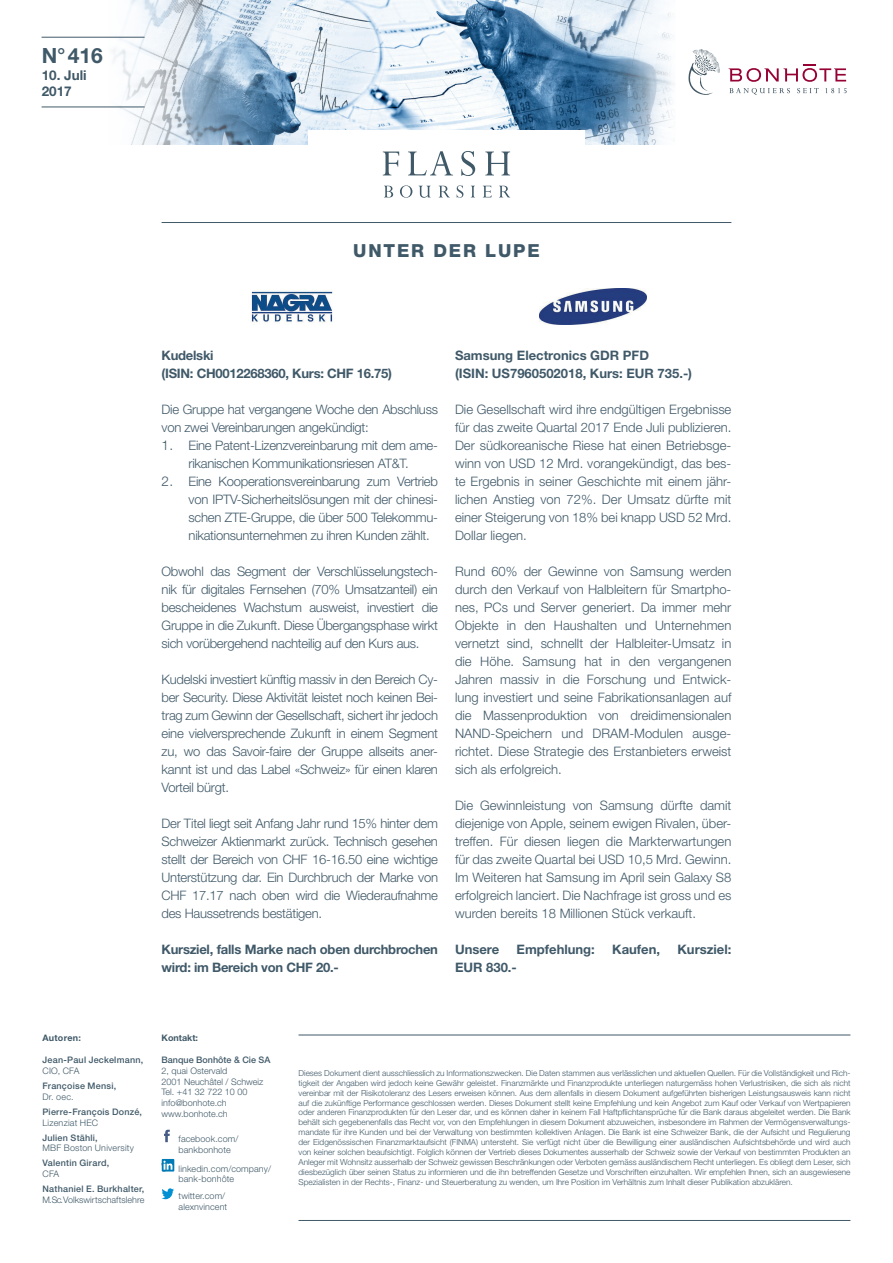
<style>
.page{position:relative;width:893px;height:1263px;background:#fff}
.page>*{position:absolute;margin:0;border:0;box-sizing:border-box;transform-origin:0 0}
.t1{font:700 21px "Helvetica Neue LT Std";color:#405968}
.t2{font:800 18px "Helvetica Neue LT Std";letter-spacing:.1em;color:#405968}
.t3{font:700 13.5px/16.2px "Helvetica Neue LT Std";color:#405968}
.t4{font:300 13.05px/18px "Helvetica Neue LT Std";letter-spacing:-.02em;color:#405968;text-align:justify}
.t5{font:700 13.05px/18px "Helvetica Neue LT Std";letter-spacing:-.02em;color:#405968}
.t6{font:700 13.05px/18px "Helvetica Neue LT Std";color:#405968}
.t7{font:300 9px/10.8px "Helvetica Neue LT Std";letter-spacing:.01em;color:#405968}
.t8{font:500 9px "Helvetica Neue LT Std";letter-spacing:.025em;color:#405968}
.t9{font:500 9px "Helvetica Neue LT Std";color:#405968}
.t10{font:700 9px "Helvetica Neue LT Std";letter-spacing:.03em;color:#405968}
.t11{font:700 9px "Helvetica Neue LT Std";letter-spacing:.01em;color:#405968}
.t12{font:300 8.25px/9.9px "Helvetica Neue LT Std";color:#405968;text-align:justify}
.s1{font-size:13.5px}
</style>
<div class="page">
<hr style="left:298px;top:1035px;width:552px;height:1px;background:#405968">
<hr style="left:298px;top:1220px;width:552px;height:1px;background:#405968">
<hr style="left:162px;top:222px;width:569px;height:1px;background:#405968">
<svg style="left:164px;top:1130px;width:6px;height:12px"></svg>
<svg style="left:162px;top:1188px;width:12px;height:11px"></svg>
<svg style="left:162px;top:1159px;width:12px;height:12px"></svg>
<svg style="left:162px;top:1159px;width:10px;height:12px"></svg>
<img style="left:539px;top:288px;width:108px;height:36px">
<img style="left:251px;top:291px;width:82px;height:32px">
<img style="left:320px;top:0;width:354px;height:145px">
<svg style="left:74px;top:0;width:246px;height:145px"></svg>
<hr style="left:42px;top:107px;width:103px;height:1px;background:#405968">
<hr style="left:42px;top:37px;width:103px;height:1px;background:#405968">
<div style="left:308px;top:131px;width:277px;height:31px;background:#fff"></div>
<svg style="left:383px;top:152px;width:16px;height:23px"></svg>
<svg style="left:408px;top:151px;width:45px;height:24px"></svg>
<svg style="left:461px;top:151px;width:14px;height:25px"></svg>
<svg style="left:485px;top:152px;width:25px;height:23px"></svg>
<svg style="left:384px;top:186px;width:9px;height:11px"></svg>
<svg style="left:400px;top:185px;width:12px;height:13px"></svg>
<svg style="left:419px;top:186px;width:12px;height:12px"></svg>
<svg style="left:439px;top:186px;width:10px;height:11px"></svg>
<svg style="left:457px;top:185px;width:6px;height:13px"></svg>
<svg style="left:471px;top:186px;width:4px;height:11px"></svg>
<svg style="left:483px;top:186px;width:9px;height:11px"></svg>
<svg style="left:499px;top:186px;width:11px;height:11px"></svg>
<svg style="left:728px;top:65px;width:118px;height:17px"></svg>
<svg style="left:688px;top:49px;width:32px;height:46px"></svg>
<svg style="left:729px;top:88px;width:61px;height:7px"></svg>
<svg style="left:797px;top:88px;width:22px;height:5px"></svg>
<svg style="left:825px;top:88px;width:22px;height:5px"></svg>
<h1 class="t1" style="left:42px;top:43px;width:63px">N°416</h1>
<p class="t3" style="left:42px;top:66px;width:46px">10. Juli<br>2017</p>
<h2 class="t2" style="left:353px;top:240px;width:188px">UNTER DER LUPE</h2>
<p class="t5" style="left:162px;top:346px;width:232px">Kudelski<br>(ISIN: CH0012268360, Kurs: CHF 16.75)</p>
<p class="t4" style="left:162px;top:400px;width:278px">Die Gruppe hat vergangene Woche den Abschluss von zwei Vereinbarungen angekündigt:</p>
<p class="t4" style="left:162px;top:436px;width:278px;text-align:center"><span class="s1">1.</span> Eine Patent-Lizenzvereinbarung mit dem ame&shy;rikanischen Kommunikationsriesen AT&amp;T.</p>
<p class="t4" style="left:189px;top:472px;width:251px;text-indent:-27px"><span class="s1">2.</span> Eine Kooperationsvereinbarung zum Vertrieb von IPTV-Sicherheitslösungen mit der chinesi&shy;schen ZTE-Gruppe, die über 500 Telekommu&shy;nikationsunternehmen zu ihren Kunden zählt.</p>
<p class="t4" style="left:162px;top:562px;width:278px">Obwohl das Segment der Verschlüsselungstech&shy;nik für digitales Fernsehen (70% Umsatzanteil) ein bescheidenes Wachstum ausweist, investiert die Gruppe in die Zukunft. Diese Übergangsphase wirkt sich vorübergehend nachteilig auf den Kurs aus.</p>
<p class="t4" style="left:162px;top:670px;width:278px">Kudelski investiert künftig massiv in den Bereich Cy&shy;ber Security. Diese Aktivität leistet noch keinen Bei&shy;trag zum Gewinn der Gesellschaft, sichert ihr jedoch eine vielversprechende Zukunft in einem Segment zu, wo das Savoir-faire der Gruppe allseits aner&shy;kannt ist und das Label «Schweiz» für einen klaren Vorteil bürgt.</p>
<p class="t4" style="left:162px;top:814px;width:278px">Der Titel liegt seit Anfang Jahr rund 15% hinter dem Schweizer Aktienmarkt zurück. Technisch gesehen stellt der Bereich von CHF 16-16.50 eine wichtige Unterstützung dar. Ein Durchbruch der Marke von CHF 17.17 nach oben wird die Wiederaufnahme des Haussetrends bestätigen.</p>
<p class="t5" style="left:162px;top:940px;width:278px">Kursziel, falls Marke nach oben durchbrochen wird: im Bereich von CHF 20.-</p>
<p class="t6" style="left:455px;top:346px;width:239px">Samsung Electronics GDR PFD<br>(ISIN: US7960502018, Kurs: EUR 735.-)</p>
<p class="t4" style="left:455px;top:400px;width:278px">Die Gesellschaft wird ihre endgültigen Ergebnisse für das zweite Quartal 2017 Ende Juli publizieren.<br>Der südkoreanische Riese hat einen Betriebsge&shy;winn von USD 12 Mrd. vorangekündigt, das bes&shy;te Ergebnis in seiner Geschichte mit einem jähr&shy;lichen Anstieg von 72%. Der Umsatz dürfte mit einer Steigerung von 18% bei knapp USD 52 Mrd.<br>Dollar liegen.</p>
<p class="t4" style="left:455px;top:562px;width:278px">Rund 60% der Gewinne von Samsung werden durch den Verkauf von Halbleitern für Smartpho&shy;nes, PCs und Server generiert. Da immer mehr Objekte in den Haushalten und Unternehmen vernetzt sind, schnellt der Halbleiter-Umsatz in die Höhe. Samsung hat in den vergangenen Jahren massiv in die Forschung und Entwick&shy;lung investiert und seine Fabrikationsanlagen auf die Massenproduktion von dreidimensionalen NAND-Speichern und DRAM-Modulen ausge&shy;richtet. Diese Strategie des Erstanbieters erweist sich als erfolgreich.</p>
<p class="t4" style="left:455px;top:796px;width:278px">Die Gewinnleistung von Samsung dürfte damit diejenige von Apple, seinem ewigen Rivalen, über&shy;treffen. Für diesen liegen die Markterwartungen für das zweite Quartal bei USD 10,5 Mrd. Gewinn.<br>Im Weiteren hat Samsung im April sein Galaxy S8 erfolgreich lanciert. Die Nachfrage ist gross und es wurden bereits 18 Millionen Stück verkauft.</p>
<p class="t5" style="left:455px;top:940px;width:46px">Unsere</p>
<p class="t6" style="left:517px;top:940px;width:80px">Empfehlung:</p>
<p class="t5" style="left:612px;top:940px;width:49px">Kaufen,</p>
<p class="t6" style="left:677px;top:940px;width:55px">Kursziel:</p>
<p class="t5" style="left:455px;top:958px;width:63px">EUR 830.-</p>
<p class="t10" style="left:43px;top:1033px;width:40px">Autoren:</p>
<p class="t8" style="left:43px;top:1054px;width:102px">Jean-Paul Jeckelmann,</p>
<p class="t7" style="left:43px;top:1065px;width:39px">CIO, CFA</p>
<p class="t8" style="left:43px;top:1080px;width:75px">Françoise Mensi,</p>
<p class="t7" style="left:43px;top:1091px;width:33px">Dr. oec.</p>
<p class="t8" style="left:43px;top:1106px;width:101px">Pierre-François Donzé,</p>
<p class="t7" style="left:43px;top:1117px;width:57px">Lizenziat HEC</p>
<p class="t8" style="left:43px;top:1132px;width:57px">Julien Stähli,</p>
<p class="t7" style="left:43px;top:1143px;width:93px">MBF Boston University</p>
<p class="t8" style="left:43px;top:1158px;width:68px">Valentin Girard,</p>
<p class="t7" style="left:43px;top:1168px;width:18px">CFA</p>
<p class="t8" style="left:43px;top:1184px;width:103px">Nathaniel E. Burkhalter,</p>
<p class="t7" style="left:43px;top:1194px;width:104px">M.Sc.Volkswirtschaftslehre</p>
<p class="t11" style="left:162px;top:1033px;width:38px">Kontakt:</p>
<p class="t9" style="left:162px;top:1054px;width:110px">Banque Bonhôte &amp; Cie SA</p>
<p class="t7" style="left:162px;top:1065px;width:103px">2, quai Ostervald<br>2001 Neuchâtel / Schweiz<br>Tel. +41 32 722 10 00 info@bonhote.ch www.bonhote.ch</p>
<p class="t7" style="left:179px;top:1133px;width:61px">facebook.com/ bankbonhote</p>
<p class="t7" style="left:179px;top:1163px;width:94px">linkedin.com/company/ bank-bonhôte</p>
<p class="t7" style="left:179px;top:1190px;width:50px">twitter.com/ alexnvincent</p>
<p class="t12" style="left:298px;top:1068px;width:554px">Dieses Dokument dient ausschliesslich zu Informationszwecken. Die Daten stammen aus verlässlichen und aktuellen Quellen. Für die Vollständigkeit und Rich&shy;tigkeit der Angaben wird jedoch keine Gewähr geleistet. Finanzmärkte und Finanzprodukte unterliegen naturgemäss hohen Verlustrisiken, die sich als nicht vereinbar mit der Risikotoleranz des Lesers erweisen können. Aus dem allenfalls in diesem Dokument aufgeführten bisherigen Leistungsausweis kann nicht auf die zukünftige Performance geschlossen werden. Dieses Dokument stellt keine Empfehlung und kein Angebot zum Kauf oder Verkauf von Wertpapieren oder anderen Finanzprodukten für den Leser dar, und es können daher in keinem Fall Haftpflichtansprüche für die Bank daraus abgeleitet werden. Die Bank behält sich gegebenenfalls das Recht vor, von den Empfehlungen in diesem Dokument abzuweichen, insbesondere im Rahmen der Vermögensverwaltungs&shy;mandate für ihre Kunden und bei der Verwaltung von bestimmten kollektiven Anlagen. Die Bank ist eine Schweizer Bank, die der Aufsicht und Regulierung der Eidgenössischen Finanzmarktaufsicht (FINMA) untersteht. Sie verfügt nicht über die Bewilligung einer ausländischen Aufsichtsbehörde und wird auch von keiner solchen beaufsichtigt. Folglich können der Vertrieb dieses Dokumentes ausserhalb der Schweiz sowie der Verkauf von bestimmten Produkten an Anleger mit Wohnsitz ausserhalb der Schweiz gewissen Beschränkungen oder Verboten gemäss ausländischem Recht unterliegen. Es obliegt dem Leser, sich diesbezüglich über seinen Status zu informieren und die ihn betreffenden Gesetze und Vorschriften einzuhalten. Wir empfehlen Ihnen, sich an ausgewiesene Spezialisten in der Rechts-, Finanz- und Steuerberatung zu wenden, um Ihre Position im Verhältnis zum Inhalt dieser Publikation abzuklären.</p>
</div>
